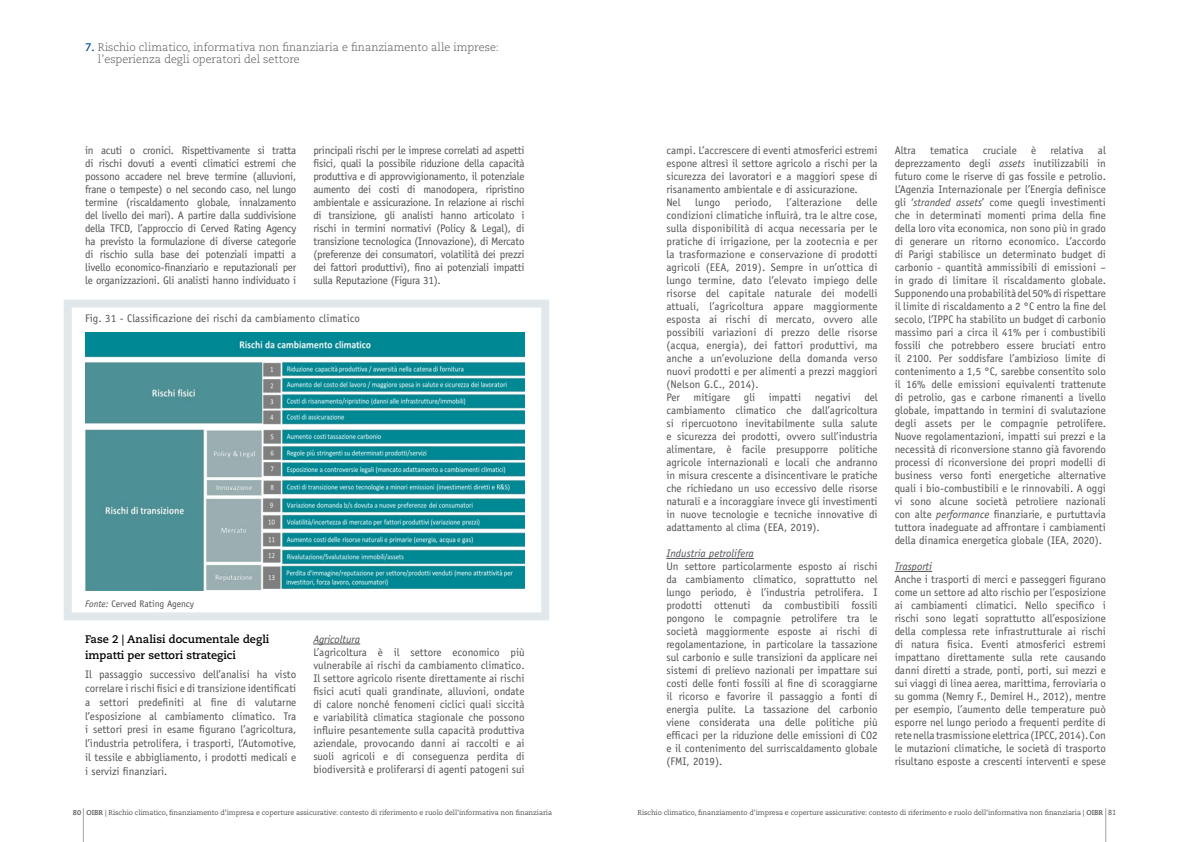
<style>
.page{position:relative;width:1191px;height:842px;background:#fff}
.page>*{position:absolute;margin:0;border:0;box-sizing:border-box;transform-origin:0 0}
.t1{font:49px "Caecilia";color:#504f53;scale:.14 1}
.t2{font:11px/13px "Officina Sans";color:#504f53;text-align:justify}
.t3{font:300 11px/12px "Caecilia";color:#504f53}
.t4{font:700 11px/15.7px "Caecilia";color:#000}
.t5{font:italic 11px "Officina Sans";color:#504f53}
.t6{font:9.5px "Officina Sans";color:#504f53}
.t7{font:7px "Caecilia";letter-spacing:-.01em;color:#504f53}
.t8{font:700 7px "Caecilia";color:#504f53}
.s1{font-weight:700;color:#004d9f}
.s2{font-style:italic}
.s3{font-weight:700}
.s4{font-family:"Officina Sans";font-size:8px}
</style>
<div class="page">
<img style="left:85px;top:333px;width:439px;height:258px">
<div style="left:64px;top:300px;width:485px;height:320px;border:8px solid #e1e7ea"></div>
<hr style="left:894px;top:571px;width:38px;height:1px;background:#504f53">
<hr style="left:313px;top:644px;width:47px;height:1px;background:#504f53">
<hr style="left:666px;top:558px;width:88px;height:1px;background:#504f53">
<p class="t3" style="left:98px;top:42px;width:402px;text-indent:-13px"><span class="s1">7.</span> Rischio climatico, informativa non finanziaria e finanziamento alle imprese: l’esperienza degli operatori del settore</p>
<p class="t2" style="left:313px;top:144px;width:213px">principali rischi per le imprese correlati ad aspetti fisici, quali la possibile riduzione della capacità produttiva e di approvvigionamento, il potenziale aumento dei costi di manodopera, ripristino ambientale e assicurazione. In relazione ai rischi di transizione, gli analisti hanno articolato i rischi in termini normativi (Policy &amp; Legal), di transizione tecnologica (Innovazione), di Mercato (preferenze dei consumatori, volatilità dei prezzi dei fattori produttivi), fino ai potenziali impatti sulla Reputazione (Figura 31).</p>
<p class="t2" style="left:85px;top:144px;width:213px">in acuti o cronici. Rispettivamente si tratta di rischi dovuti a eventi climatici estremi che possono accadere nel breve termine (alluvioni, frane o tempeste) o nel secondo caso, nel lungo termine (riscaldamento globale, innalzamento del livello dei mari). A partire dalla suddivisione della TFCD, l’approccio di Cerved Rating Agency ha previsto la formulazione di diverse categorie di rischio sulla base dei potenziali impatti a livello economico-finanziario e reputazionali per le organizzazioni. Gli analisti hanno individuato i</p>
<p class="t2" style="left:85px;top:312px;width:276px">Fig. 31 - Classificazione dei rischi da cambiamento climatico</p>
<p class="t6" style="left:85px;top:598px;width:111px"><span class="s2">Fonte:</span> Cerved Rating Agency</p>
<p class="t4" style="left:85px;top:632px;width:186px">Fase 2 | Analisi documentale degli impatti per settori strategici</p>
<p class="t2" style="left:85px;top:668px;width:213px;line-height:13.7px">Il passaggio successivo dell’analisi ha visto correlare i rischi fisici e di transizione identificati a settori predefiniti al fine di valutarne l’esposizione al cambiamento climatico. Tra i settori presi in esame figurano l’agricoltura, l’industria petrolifera, i trasporti, l’Automotive, il tessile e abbigliamento, i prodotti medicali e i servizi finanziari.</p>
<p class="t5" style="left:313px;top:633px;width:48px">Agricoltura</p>
<p class="t2" style="left:313px;top:646px;width:213px">L’agricoltura è il settore economico più vulnerabile ai rischi da cambiamento climatico.<br>Il settore agricolo risente direttamente ai rischi fisici acuti quali grandinate, alluvioni, ondate di calore nonché fenomeni ciclici quali siccità e variabilità climatica stagionale che possono influire pesantemente sulla capacità produttiva aziendale, provocando danni ai raccolti e ai suoli agricoli e di conseguenza perdita di biodiversità e proliferarsi di agenti patogeni sui</p>
<p class="t2" style="left:666px;top:144px;width:213px;text-align:left">campi. L’accrescere di eventi atmosferici estremi espone altresì il settore agricolo a rischi per la sicurezza dei lavoratori e a maggiori spese di risanamento ambientale e di assicurazione.<br>Nel</p>
<p class="t2" style="left:666px;top:196px;width:213px;text-align:left;text-indent:190px">delle condizioni climatiche influirà, tra le altre cose, sulla disponibilità di acqua necessaria per le pratiche di irrigazione, per la zootecnia e per la trasformazione e conservazione di prodotti agricoli (EEA, 2019). Sempre in un’ottica di lungo termine, dato l’elevato impiego delle risorse del capitale naturale dei modelli attuali, l’agricoltura appare maggiormente esposta ai rischi di mercato, ovvero alle possibili variazioni di prezzo delle risorse (acqua, energia), dei fattori produttivi, ma anche a un’evoluzione della domanda verso nuovi prodotti e per alimenti a prezzi maggiori (Nelson G.C., 2014).<br>Per mitigare gli impatti negativi del cambiamento climatico che dall’agricoltura si ripercuotono inevitabilmente sulla salute e sicurezza dei prodotti, ovvero sull’industria alimentare, è facile presupporre politiche agricole internazionali e locali che andranno in misura crescente a disincentivare le pratiche che richiedano un uso eccessivo delle risorse naturali e a incoraggiare invece gli investimenti in nuove tecnologie e tecniche innovative di adattamento al clima (EEA, 2019).</p>
<p class="t5" style="left:666px;top:547px;width:89px">Industria petrolifera</p>
<p class="t2" style="left:666px;top:560px;width:213px">Un settore particolarmente esposto ai rischi da cambiamento climatico, soprattutto nel lungo periodo, è l’industria petrolifera. I prodotti ottenuti da combustibili fossili pongono le compagnie petrolifere tra le società maggiormente esposte ai rischi di regolamentazione, in particolare la tassazione sul carbonio e sulle transizioni da applicare nei sistemi di prelievo nazionali per impattare sui costi delle fonti fossili al fine di scoraggiarne il ricorso e favorire il passaggio a fonti di energia pulite. La tassazione del carbonio viene considerata una delle politiche più efficaci per la riduzione delle emissioni di CO2 e il contenimento del surriscaldamento globale (FMI, 2019).</p>
<p class="t2" style="left:695px;top:196px;width:27px">lungo</p>
<p class="t2" style="left:735px;top:196px;width:39px">periodo,</p>
<p class="t2" style="left:786px;top:196px;width:56px">l’alterazione</p>
<p class="t2" style="left:894px;top:144px;width:213px;text-indent:203px">al deprezzamento degli <span class="s2">assets</span> inutilizzabili in futuro come le riserve di gas fossile e petrolio.<br>L’Agenzia Internazionale per l’Energia definisce gli ‘<span class="s2">stranded assets</span>’ come quegli investimenti che in determinati momenti prima della fine della loro vita economica, non sono più in grado di generare un ritorno economico. L’accordo di Parigi stabilisce un determinato budget di carbonio - quantità ammissibili di emissioni – in grado di limitare il riscaldamento globale.<br>Supponendo una probabilità del 50% di rispettare il limite di riscaldamento a 2 °C entro la fine del secolo, l’IPPC ha stabilito un budget di carbonio massimo pari a circa il 41% per i combustibili fossili che potrebbero essere bruciati entro il 2100. Per soddisfare l’ambizioso limite di contenimento a 1,5 °C, sarebbe consentito solo il 16% delle emissioni equivalenti trattenute di petrolio, gas e carbone rimanenti a livello globale, impattando in termini di svalutazione degli assets per le compagnie petrolifere.<br>Nuove regolamentazioni, impatti sui prezzi e la necessità di riconversione stanno già favorendo processi di riconversione dei propri modelli di business verso fonti energetiche alternative quali i bio-combustibili e le rinnovabili. A oggi vi sono alcune società petroliere nazionali con alte <span class="s2">performance</span> finanziarie, e purtuttavia tuttora inadeguate ad affrontare i cambiamenti della dinamica energetica globale (IEA, 2020).</p>
<p class="t5" style="left:894px;top:560px;width:39px">Trasporti</p>
<p class="t2" style="left:894px;top:573px;width:213px">Anche i trasporti di merci e passeggeri figurano come un settore ad alto rischio per l’esposizione ai cambiamenti climatici. Nello specifico i rischi sono legati soprattutto all’esposizione della complessa rete infrastrutturale ai rischi di natura fisica. Eventi atmosferici estremi impattano direttamente sulla rete causando danni diretti a strade, ponti, porti, sui mezzi e sui viaggi di linea aerea, marittima, ferroviaria o su gomma (Nemry F., Demirel H., 2012), mentre per esempio, l’aumento delle temperature può esporre nel lungo periodo a frequenti perdite di rete nella trasmissione elettrica (IPCC, 2014). Con le mutazioni climatiche, le società di trasporto risultano esposte a crescenti interventi e spese</p>
<p class="t2" style="left:894px;top:144px;width:23px">Altra</p>
<p class="t2" style="left:930px;top:144px;width:40px">tematica</p>
<p class="t2" style="left:982px;top:144px;width:36px">cruciale</p>
<p class="t2" style="left:1031px;top:144px;width:7px">è</p>
<p class="t2" style="left:1050px;top:144px;width:35px">relativa</p>
<h1 class="t1" style="left:83px;top:800px;width:13px">|</h1>
<h1 class="t1" style="left:1105px;top:800px;width:13px">|</h1>
<p class="t8" style="left:73px;top:808px;width:10px">80</p>
<p class="t7" style="left:637px;top:808px;width:480px">Rischio climatico, finanziamento d’impresa e coperture assicurative: contesto di riferimento e ruolo dell’informativa non finanziaria | <span class="s3">OIBR</span> <span class="s4">81</span></p>
<p class="t7" style="left:86px;top:808px;width:467px"><span class="s3">OIBR</span> | Rischio climatico, finanziamento d’impresa e coperture assicurative: contesto di riferimento e ruolo dell’informativa non finanziaria</p>
</div>
